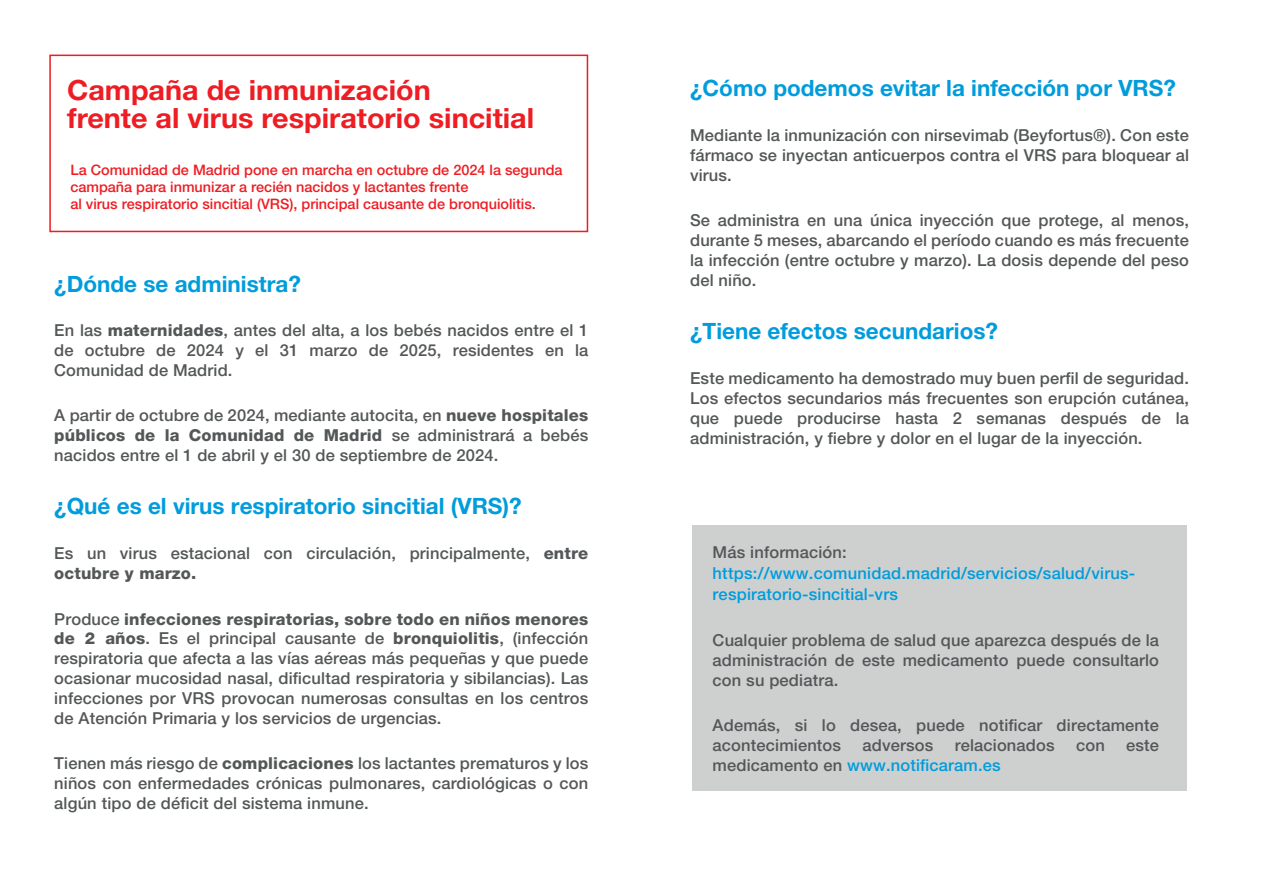
<style>
.page{position:relative;width:1263px;height:893px;background:#fff}
.page>*{position:absolute;margin:0;border:0;box-sizing:border-box;transform-origin:0 0}
.t1{font:700 27.9px/28.5px "Helvetica Neue LT Std";color:#ee1d23}
.t2{font:700 22.5px "Helvetica Neue LT Std";color:#009cdc}
.t3{font:500 16.5px/19.8px "Helvetica Neue LT Std";letter-spacing:.01em;color:#545758;text-align:justify}
.t4{font:500 16.5px/21.3px "Helvetica Neue LT Std";letter-spacing:.01em;color:#009cdc}
.t5{font:500 14.4px/17.4px "Helvetica Neue LT Std";color:#ee1d23}
.s1{font-weight:800}
.s2{color:#545758}
</style>
<div class="page">
<div style="left:692px;top:525px;width:495px;height:266px;background:#ced0d0"></div>
<div style="left:49px;top:55px;width:539px;height:177px;border:2px solid #ee1d23"></div>
<h1 class="t1" style="left:67px;top:75px;width:468px">Campaña de inmunización<br>frente al virus respiratorio sincitial</h1>
<p class="t5" style="left:70px;top:161px;width:494px">La Comunidad de Madrid pone en marcha en octubre de 2024 la segunda campaña para inmunizar a recién nacidos y lactantes frente<br>al virus respiratorio sincitial (VRS), principal causante de bronquiolitis.</p>
<h2 class="t2" style="left:54px;top:270px;width:248px">¿Dónde se administra?</h2>
<p class="t3" style="left:54px;top:320px;width:536px">En las <span class="s1">maternidades</span>, antes del alta, a los bebés nacidos entre el 1 de octubre de 2024 y el 31 marzo de 2025, residentes en la Comunidad de Madrid.</p>
<p class="t3" style="left:54px;top:405px;width:536px">A partir de octubre de 2024, mediante autocita, en <span class="s1">nueve hospitales públicos de la Comunidad de Madrid</span> se administrará a bebés nacidos entre el 1 de abril y el 30 de septiembre de 2024.</p>
<h2 class="t2" style="left:54px;top:492px;width:469px">¿Qué es el virus respiratorio sincitial (VRS)?</h2>
<p class="t3" style="left:54px;top:543px;width:536px">Es un virus estacional con circulación, principalmente, <span class="s1">entre octubre y marzo.</span></p>
<p class="t3" style="left:54px;top:609px;width:536px">Produce <span class="s1">infecciones respiratorias, sobre todo en niños menores de 2 años</span>. Es el principal causante de <span class="s1">bronquiolitis</span>, (infección respiratoria que afecta a las vías aéreas más pequeñas y que puede ocasionar mucosidad nasal, dificultad respiratoria y sibilancias). Las infecciones por VRS provocan numerosas consultas en los centros de Atención Primaria y los servicios de urgencias.</p>
<p class="t3" style="left:54px;top:753px;width:536px">Tienen más riesgo de <span class="s1">complicaciones</span> los lactantes prematuros y los niños con enfermedades crónicas pulmonares, cardiológicas o con algún tipo de déficit del sistema inmune.</p>
<h2 class="t2" style="left:690px;top:74px;width:487px">¿Cómo podemos evitar la infección por VRS?</h2>
<p class="t3" style="left:690px;top:125px;width:500px">Mediante la inmunización con nirsevimab (Beyfortus®). Con este fármaco se inyectan anticuerpos contra el VRS para bloquear al virus.</p>
<p class="t3" style="left:690px;top:211px;width:500px">Se administra en una única inyección que protege, al menos, durante 5 meses, abarcando el período cuando es más frecuente la infección (entre octubre y marzo). La dosis depende del peso del niño.</p>
<h2 class="t2" style="left:690px;top:317px;width:309px">¿Tiene efectos secundarios?</h2>
<p class="t3" style="left:690px;top:368px;width:500px">Este medicamento ha demostrado muy buen perfil de seguridad.<br>Los efectos secundarios más frecuentes son erupción cutánea, que puede producirse hasta 2 semanas después de la administración, y fiebre y dolor en el lugar de la inyección.</p>
<p class="t3" style="left:713px;top:542px;width:136px">Más información:</p>
<p class="t4" style="left:713px;top:562px;width:424px">https://www.comunidad.madrid/servicios/salud/virus&shy;respiratorio-sincitial-vrs</p>
<p class="t3" style="left:713px;top:630px;width:448px">Cualquier problema de salud que aparezca después de la administración de este medicamento puede consultarlo con su pediatra.</p>
<p class="t3" style="left:713px;top:715px;width:448px">Además, si lo desea, puede notificar directamente acontecimientos</p>
<p class="t3" style="left:862px;top:735px;width:72px">adversos</p>
<p class="t3" style="left:955px;top:735px;width:101px">relacionados</p>
<p class="t3" style="left:1076px;top:735px;width:30px">con</p>
<p class="t3" style="left:1126px;top:735px;width:34px">este</p>
<p class="t4" style="left:713px;top:754px;width:290px"><span class="s2">medicamento en</span> www.notificaram.es</p>
</div>
